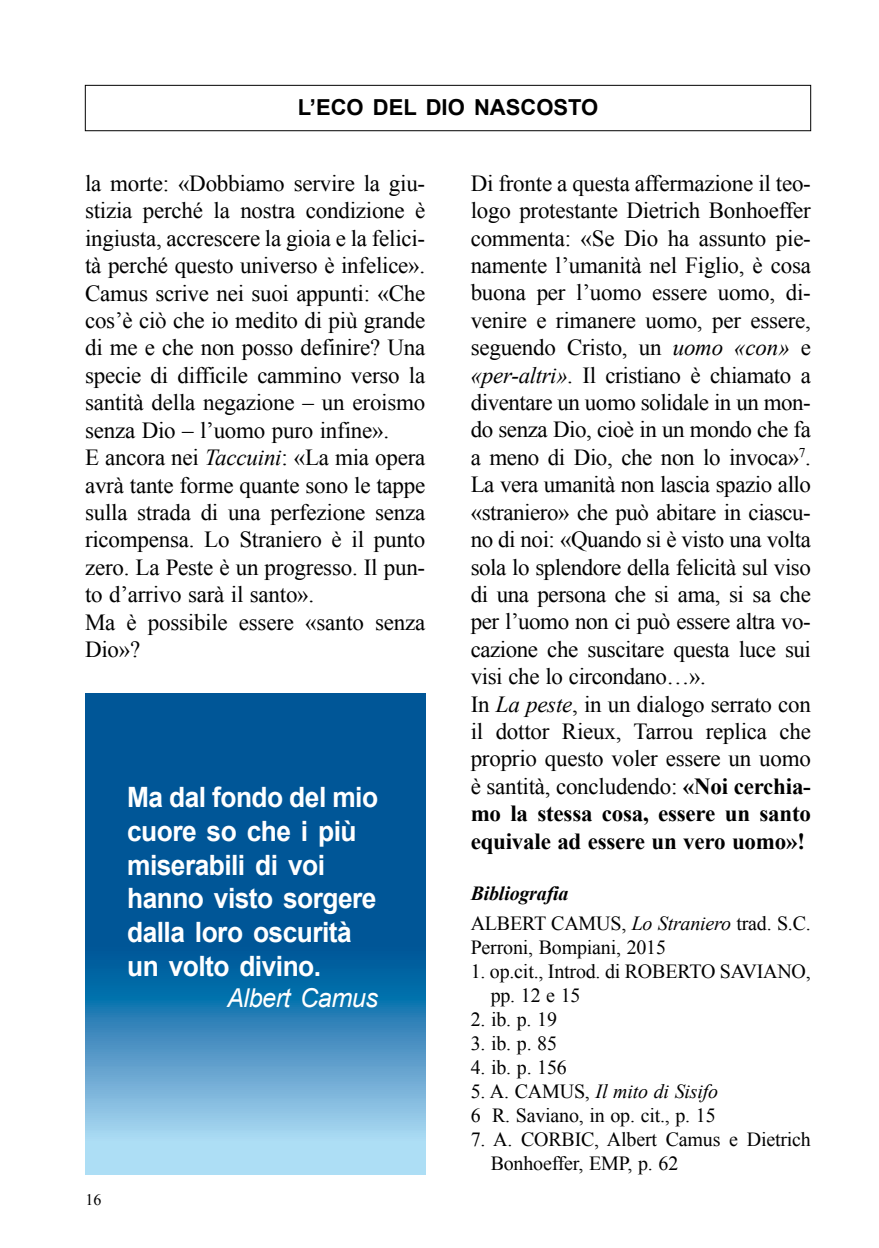
<style>
.page{position:relative;width:879px;height:1248px;background:#fff}
.page>*{position:absolute;margin:0;border:0;box-sizing:border-box;transform-origin:0 0}
.t1{font:700 28px/33.6px "Arial";letter-spacing:-.02em;color:#fff;scale:.94 1}
.t2{font:italic 26px "Arial";letter-spacing:-.02em;color:#fff}
.t3{font:23px/27.4px "Times New Roman";letter-spacing:-.01em;color:#000}
.t4{font:700 22px "Arial";color:#000}
.t5{font:20px/24px "Times New Roman";letter-spacing:-.01em;color:#000}
.t6{font:16px "Times New Roman";color:#000}
.s1{font-style:italic}
.s2{font-weight:700}
.s3{font-weight:700;font-style:italic}
</style>
<div class="page">
<div style="left:85px;top:85px;width:726px;height:46px;border:1px solid #000"></div>
<svg style="left:85px;top:694px;width:340px;height:480px;background:#2978af"></svg>
<p class="t4" style="left:298px;top:93px;width:35px">l’eco</p>
<p class="t4" style="left:373px;top:93px;width:15px">del</p>
<p class="t4" style="left:426px;top:93px;width:14px">dio</p>
<p class="t4" style="left:474px;top:93px;width:17px">nascosto</p>
<p class="t3" style="left:85px;top:169px;width:342px">la morte: «Dobbiamo servire la giu&shy;stizia perché la nostra condizione è ingiusta, accrescere la gioia e la felici&shy;tà perché questo universo è infelice».<br>Camus scrive nei suoi appunti: «Che cos’è ciò che io medito di più grande di me e che non posso definire? Una specie di difficile cammino verso la santità della negazione – un eroismo senza Dio – l’uomo puro infine».<br>E ancora nei <span class="s1">Taccuini</span>: «La mia opera avrà tante forme quante sono le tappe sulla strada di una perfezione senza ricompensa. Lo Straniero è il punto zero. La Peste è un progresso. Il pun&shy;to d’arrivo sarà il santo».<br>Ma è possibile essere «santo senza Dio»?</p>
<p class="t1" style="left:127px;top:781px;width:268px">Ma dal fondo del mio cuore so che i più miserabili di voi hanno visto sorgere dalla loro oscurità un volto divino.</p>
<p class="t2" style="left:227px;top:980px;width:152px">Albert Camus</p>
<p class="t6" style="left:85px;top:1188px;width:17px">16</p>
<p class="t3" style="left:471px;top:169px;width:342px">Di fronte a questa affermazione il teo&shy;logo protestante Dietrich Bonhoeffer commenta: «Se Dio ha assunto pie&shy;namente l’umanità nel Figlio, è cosa buona per l’uomo essere uomo, di&shy;venire e rimanere uomo, per essere, seguendo Cristo, un <span class="s1">uomo «con»</span> e <span class="s1">«per-altri»</span>. Il cristiano è chiamato a diventare un uomo solidale in un mon&shy;do senza Dio, cioè in un mondo che fa a meno di Dio, che non lo invoca»<sup>7</sup>.<br>La vera umanità non lascia spazio allo «straniero» che può abitare in ciascu&shy;no di noi: «Quando si è visto una volta sola lo splendore della felicità sul viso di una persona che si ama, si sa che per l’uomo non ci può essere altra vo&shy;cazione che suscitare questa luce sui visi che lo circondano…».<br>In <span class="s1">La peste</span>, in un dialogo serrato con il dottor Rieux, Tarrou replica che proprio questo voler essere un uomo è santità, concludendo: <span class="s2">«Noi cerchia&shy;mo la stessa cosa, essere un santo equivale ad essere un vero uomo»!</span></p>
<p class="t5" style="left:471px;top:878px;width:342px;line-height:29.6px"><span class="s3">Bibliografia<br></span>ALBERT CAMUS, <span class="s1">Lo Straniero</span> trad. S.C.</p>
<p class="t5" style="left:471px;top:934px;width:197px">Perroni, Bompiani, 201 5</p>
<p class="t5" style="left:471px;top:958px;width:342px">1 . op.cit., Introd. di ROBERTO SAVIANO,</p>
<p class="t5" style="left:491px;top:982px;width:91px">pp. 12 e 15</p>
<p class="t5" style="left:471px;top:1006px;width:88px">2. ib. p. 1 9</p>
<p class="t5" style="left:471px;top:1030px;width:88px">3. ib. p. 85</p>
<p class="t5" style="left:471px;top:1054px;width:98px">4. ib. p. 1 56</p>
<p class="t5" style="left:471px;top:1078px;width:249px">5. A. CAMUS, <span class="s1">Il mito di Sisifo<br></span>6 R. Saviano, in op. cit., p. 1 5</p>
<p class="t5" style="left:491px;top:1126px;width:322px;text-indent:-20px">7. A. CORBIC, Albert Camus e Dietrich<br>Bonhoeffer, EMP, p. 62</p>
</div>
